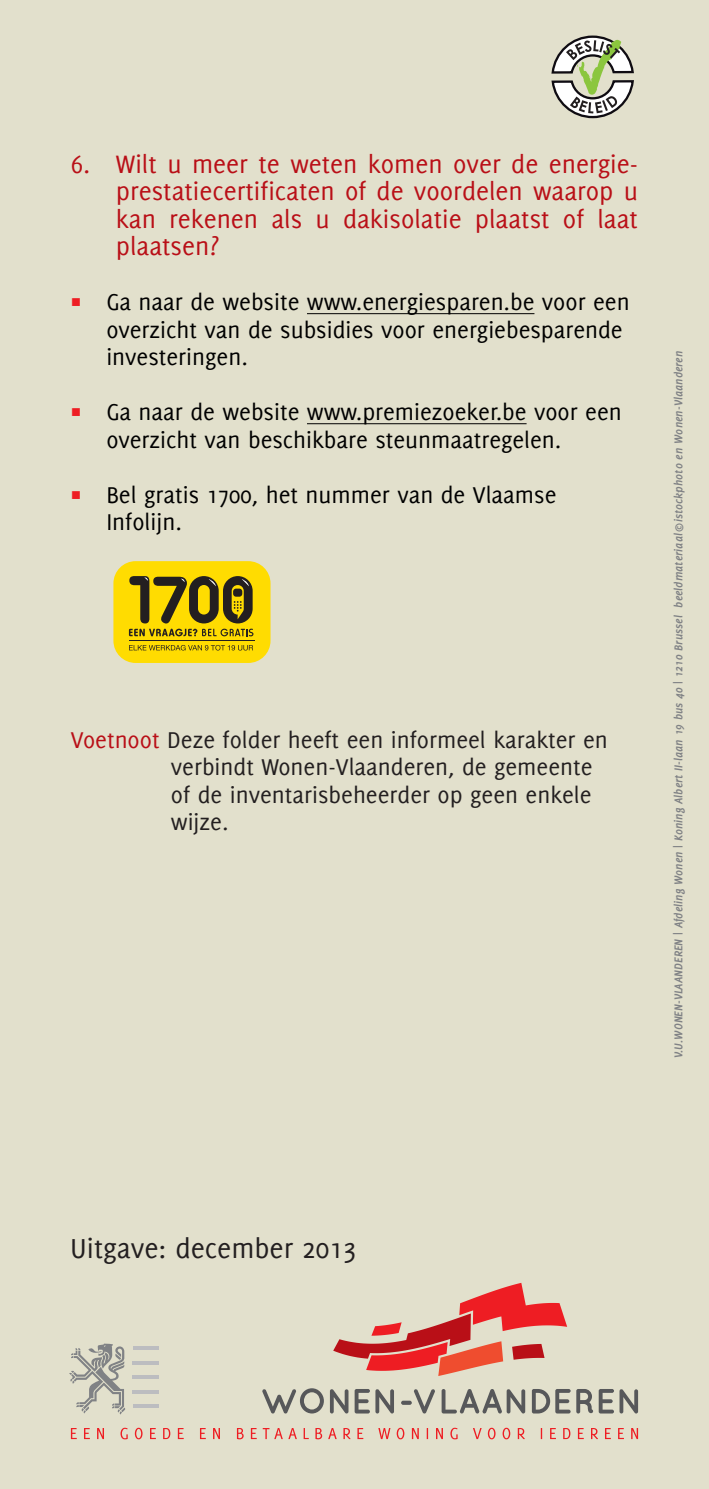
<style>
.page{position:relative;width:709px;height:1489px;background:#fff}
.page>*{position:absolute;margin:0;border:0;box-sizing:border-box;transform-origin:0 0}
.t1{font:30px "Delicious";color:#231f20}
.t2{font:27.5px/27.5px "Delicious";color:#b90f17;text-align:justify}
.t3{font:25px/27.5px "Delicious";color:#000}
.t4{font:25px/27.5px "Delicious";color:#231f20}
.t5{font:italic 700 12.5px "Delicious";color:#808285}
.s1{color:#ee1d23}
.s2{color:#b90f17}
</style>
<div class="page">
<div style="left:0;top:0;width:709px;height:1488px;background:#e2e0cc"></div>
<hr style="left:307px;top:313px;width:227px;height:1px;background:#000">
<hr style="left:307px;top:423px;width:219px;height:1px;background:#000">
<div style="left:113px;top:561px;width:157px;height:102px;background:#ffdc01;border-radius:22px"></div>
<svg style="left:129px;top:576px;width:124px;height:60px"></svg>
<hr style="left:129px;top:639px;width:125px;height:1px;background:#231f20">
<svg style="left:129px;top:645px;width:124px;height:5px"></svg>
<svg style="left:262px;top:1388px;width:62px;height:25px"></svg>
<svg style="left:330px;top:1389px;width:18px;height:24px"></svg>
<svg style="left:354px;top:1389px;width:40px;height:24px"></svg>
<svg style="left:401px;top:1400px;width:11px;height:4px"></svg>
<svg style="left:414px;top:1389px;width:21px;height:24px"></svg>
<svg style="left:441px;top:1389px;width:84px;height:24px"></svg>
<svg style="left:532px;top:1389px;width:38px;height:24px"></svg>
<svg style="left:576px;top:1389px;width:62px;height:24px"></svg>
<svg style="left:333px;top:1283px;width:234px;height:92px"></svg>
<svg style="left:69px;top:1343px;width:56px;height:71px"></svg>
<hr style="left:133px;top:1346px;width:26px;height:4px;background:#bcbdc0">
<svg style="left:133px;top:1390px;width:26px;height:3px"></svg>
<svg style="left:133px;top:1361px;width:26px;height:3px"></svg>
<hr style="left:133px;top:1375px;width:26px;height:4px;background:#bcbdc0">
<svg style="left:133px;top:1404px;width:26px;height:3px"></svg>
<svg style="left:71px;top:1427px;width:567px;height:12px"></svg>
<svg style="left:551px;top:35px;width:83px;height:84px"></svg>
<p class="t2" style="left:116px;top:149px;width:523px;text-indent:-45px">6. Wilt u meer te weten komen over de energie&shy;prestatiecertificaten of de voordelen waarop u kan rekenen als u dakisolatie plaatst of laat plaatsen?</p>
<p class="t3" style="left:106px;top:288px;width:525px;text-indent:-35px"><span class="s1">∏</span> Ga naar de website www.energiesparen.be voor een overzicht van de subsidies voor energiebesparende investeringen.</p>
<p class="t3" style="left:106px;top:398px;width:517px;text-indent:-35px"><span class="s1">∏</span> Ga naar de website www.premiezoeker.be voor een overzicht van beschikbare steunmaatregelen.</p>
<p class="t3" style="left:106px;top:480px;width:451px;text-indent:-35px"><span class="s1">∏</span> Bel gratis 1700, het nummer van de Vlaamse<br>Infolijn.</p>
<p class="t4" style="left:171px;top:725px;width:438px;text-indent:-100px"><span class="s2">Voetnoot</span> Deze folder heeft een informeel karakter en verbindt Wonen-Vlaanderen, de gemeente of de inventarisbeheerder op geen enkele wijze.</p>
<p class="t5" style="left:671px;top:1058px;width:709px;rotate:-90deg">V.U.WONEN-VLAANDEREN | Afdeling Wonen | Koning Albert II-laan 19 bus 40 | 1210 Brussel beeldmateriaal©istockphoto en Wonen-Vlaanderen</p>
<p class="t1" style="left:70px;top:1230px;width:288px">Uitgave: december 2013</p>
</div>
